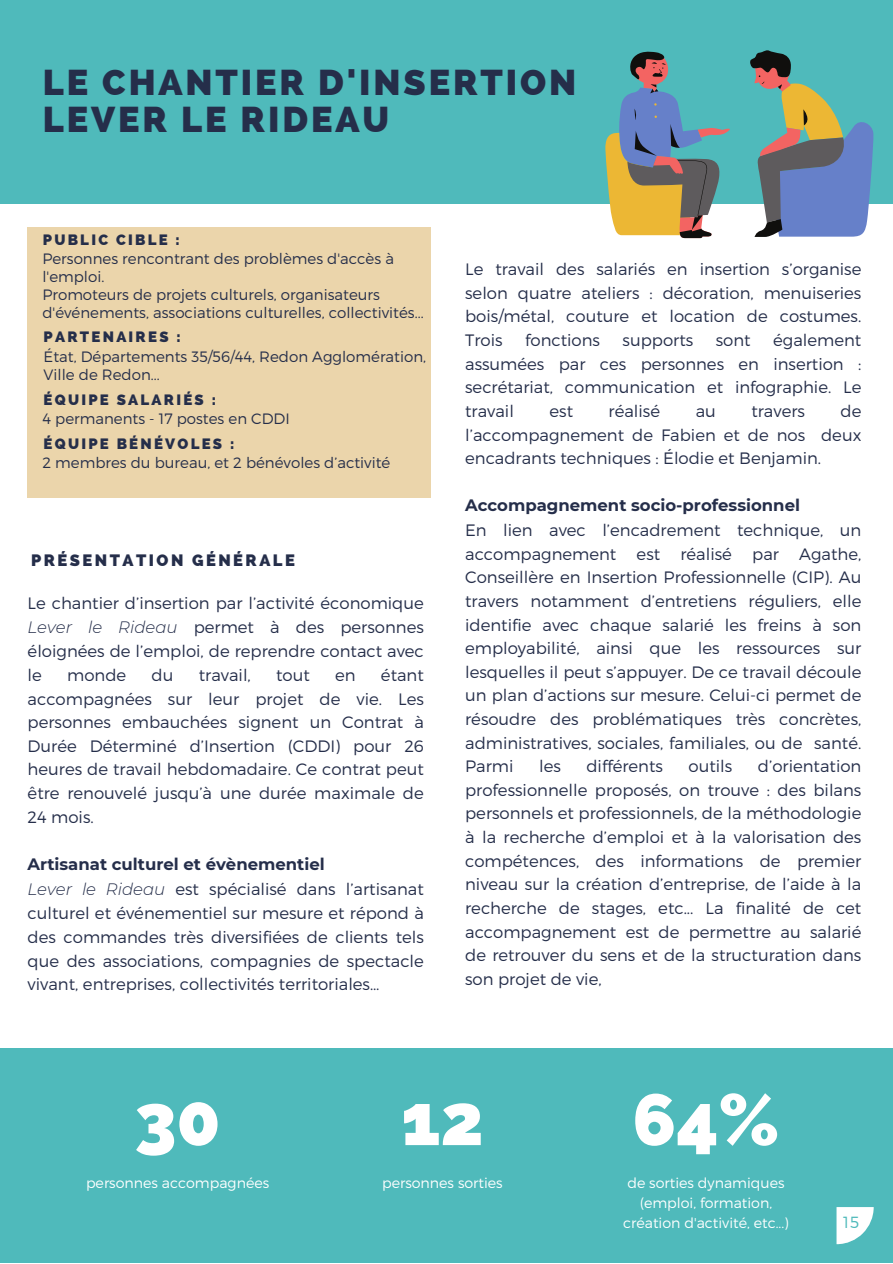
<style>
.page{position:relative;width:893px;height:1264px;background:#fff}
.page>*{position:absolute;margin:0;border:0;box-sizing:border-box;transform-origin:0 0}
.t1{font:800 72px "Raleway";color:#fff}
.t2{font:800 36px "Raleway";letter-spacing:.08em;color:#252e4a}
.t3{font:300 16.5px/23.5px "Montserrat";color:#252e4a;text-align:justify}
.t4{font:700 16.5px "Montserrat";color:#252e4a}
.t5{font:800 16.5px "Raleway";letter-spacing:.15em;color:#252e4a}
.t6{font:300 16.2px "Montserrat";color:#4fbabb}
.t7{font:300 15px/18px "Montserrat";color:#252e4a}
.t8{font:800 15px "Raleway";letter-spacing:.15em;color:#252e4a}
.t9{font:300 14.25px/20.2px "Montserrat";color:#fff;text-align:center}
.s1{font-style:italic}
</style>
<div class="page">
<div style="left:0;top:0;width:892px;height:203px;background:#4fbabb"></div>
<div style="left:28px;top:228px;width:403px;height:270px;background:#ebd5ab"></div>
<div style="left:0;top:1048px;width:892px;height:214px;background:#4fbabb"></div>
<svg style="left:836px;top:1207px;width:37px;height:37px"></svg>
<svg style="left:605px;top:50px;width:268px;height:188px"></svg>
<p class="t2" style="left:43px;top:61px;width:535px">LE CHANTIER D'INSERTION</p>
<p class="t2" style="left:43px;top:98px;width:348px">LEVER LE RIDEAU</p>
<p class="t8" style="left:43px;top:231px;width:138px">PUBLIC CIBLE :</p>
<p class="t7" style="left:42px;top:249px;width:353px">Personnes rencontrant des problèmes d'accès à l'emploi.</p>
<p class="t7" style="left:42px;top:285px;width:382px">Promoteurs de projets culturels, organisateurs d'événements, associations culturelles, collectivités...</p>
<p class="t8" style="left:44px;top:328px;width:139px">PARTENAIRES :</p>
<p class="t7" style="left:44px;top:347px;width:384px">État, Départements 35/56/44, Redon Agglomération,<br>Ville de Redon...</p>
<p class="t7" style="left:42px;top:409px;width:249px">4 permanents - 17 postes en CDDI</p>
<p class="t8" style="left:44px;top:435px;width:192px">ÉQUIPE BÉNÉVOLES :</p>
<p class="t7" style="left:42px;top:453px;width:349px">2 membres du bureau, et 2 bénévoles d’activité</p>
<p class="t8" style="left:44px;top:390px;width:174px">ÉQUIPE SALARIÉS :</p>
<p class="t5" style="left:31px;top:550px;width:265px">PRÉSENTATION GÉNÉRALE</p>
<p class="t3" style="left:28px;top:590px;width:397px;line-height:24px">Le chantier d’insertion par l’activité économique <span class="s1">Lever le Rideau</span> permet à des personnes éloignées de l’emploi, de reprendre contact avec le</p>
<p class="t3" style="left:28px;top:662px;width:397px;text-indent:353px">étant accompagnées sur leur projet de vie. Les personnes embauchées signent un Contrat à Durée Déterminé d’Insertion (CDDI) pour 26 heures de travail hebdomadaire. Ce contrat peut être renouvelé jusqu’à une durée maximale de 24 mois.</p>
<p class="t4" style="left:28px;top:853px;width:298px">Artisanat culturel et évènementiel</p>
<p class="t3" style="left:28px;top:876px;width:397px"><span class="s1">Lever le Rideau</span> est spécialisé dans l’artisanat culturel et événementiel sur mesure et répond à des commandes très diversifiées de clients tels que des associations, compagnies de spectacle vivant, entreprises, collectivités territoriales…</p>
<p class="t3" style="left:67px;top:662px;width:61px">monde</p>
<p class="t3" style="left:152px;top:662px;width:23px">du</p>
<p class="t3" style="left:199px;top:662px;width:53px">travail,</p>
<p class="t3" style="left:276px;top:662px;width:35px">tout</p>
<p class="t3" style="left:335px;top:662px;width:22px">en</p>
<p class="t3" style="left:465px;top:257px;width:397px">Le travail des salariés en insertion s’organise selon quatre ateliers : décoration, menuiseries bois/métal, couture et location de costumes.<br>Trois</p>
<p class="t3" style="left:465px;top:327px;width:397px;text-indent:308px">également assumées par ces personnes en insertion : secrétariat, communication et infographie. Le travail</p>
<p class="t3" style="left:525px;top:327px;width:76px">fonctions</p>
<p class="t3" style="left:622px;top:327px;width:72px">supports</p>
<p class="t3" style="left:715px;top:327px;width:36px">sont</p>
<p class="t3" style="left:549px;top:398px;width:25px">est</p>
<p class="t3" style="left:608px;top:398px;width:53px">réalisé</p>
<p class="t3" style="left:695px;top:398px;width:22px">au</p>
<p class="t3" style="left:751px;top:398px;width:55px">travers</p>
<p class="t3" style="left:465px;top:398px;width:397px;text-indent:375px">de l’accompagnement de Fabien et de nos deux encadrants techniques : Élodie et Benjamin.</p>
<p class="t4" style="left:465px;top:495px;width:336px">Accompagnement socio-professionnel</p>
<p class="t3" style="left:465px;top:517px;width:397px">En lien avec l’encadrement technique, un accompagnement est réalisé par Agathe, Conseillère en Insertion Professionnelle (CIP). Au travers notamment d’entretiens réguliers, elle identifie avec chaque salarié les freins à son employabilité, ainsi que les ressources sur lesquelles il peut s’appuyer. De ce travail découle un plan d’actions sur mesure. Celui-ci permet de résoudre des problématiques très concrètes, administratives, sociales, familiales, ou de santé.<br>Parmi</p>
<p class="t3" style="left:539px;top:753px;width:23px">les</p>
<p class="t3" style="left:586px;top:753px;width:78px">différents</p>
<p class="t3" style="left:688px;top:753px;width:45px">outils</p>
<p class="t3" style="left:465px;top:753px;width:397px;text-indent:293px">d’orientation professionnelle proposés, on trouve : des bilans personnels et professionnels, de la méthodologie à la recherche d’emploi et à la valorisation des compétences, des informations de premier niveau sur la création d’entreprise, de l’aide à la recherche de stages, etc... La finalité de cet accompagnement est de permettre au salarié de retrouver du sens et de la structuration dans son projet de vie,</p>
<p class="t1" style="left:135px;top:1077px;width:87px">30</p>
<p class="t9" style="left:86px;top:1171px;width:185px">personnes accompagnées</p>
<p class="t1" style="left:401px;top:1077px;width:84px">12</p>
<p class="t9" style="left:382px;top:1171px;width:122px">personnes sorties</p>
<p class="t1" style="left:632px;top:1077px;width:148px">64%</p>
<p class="t9" style="left:623px;top:1171px;width:167px">de sorties dynamiques (emploi, formation, création d'activité, etc...)</p>
<p class="t6" style="left:843px;top:1211px;width:18px">15</p>
</div>
